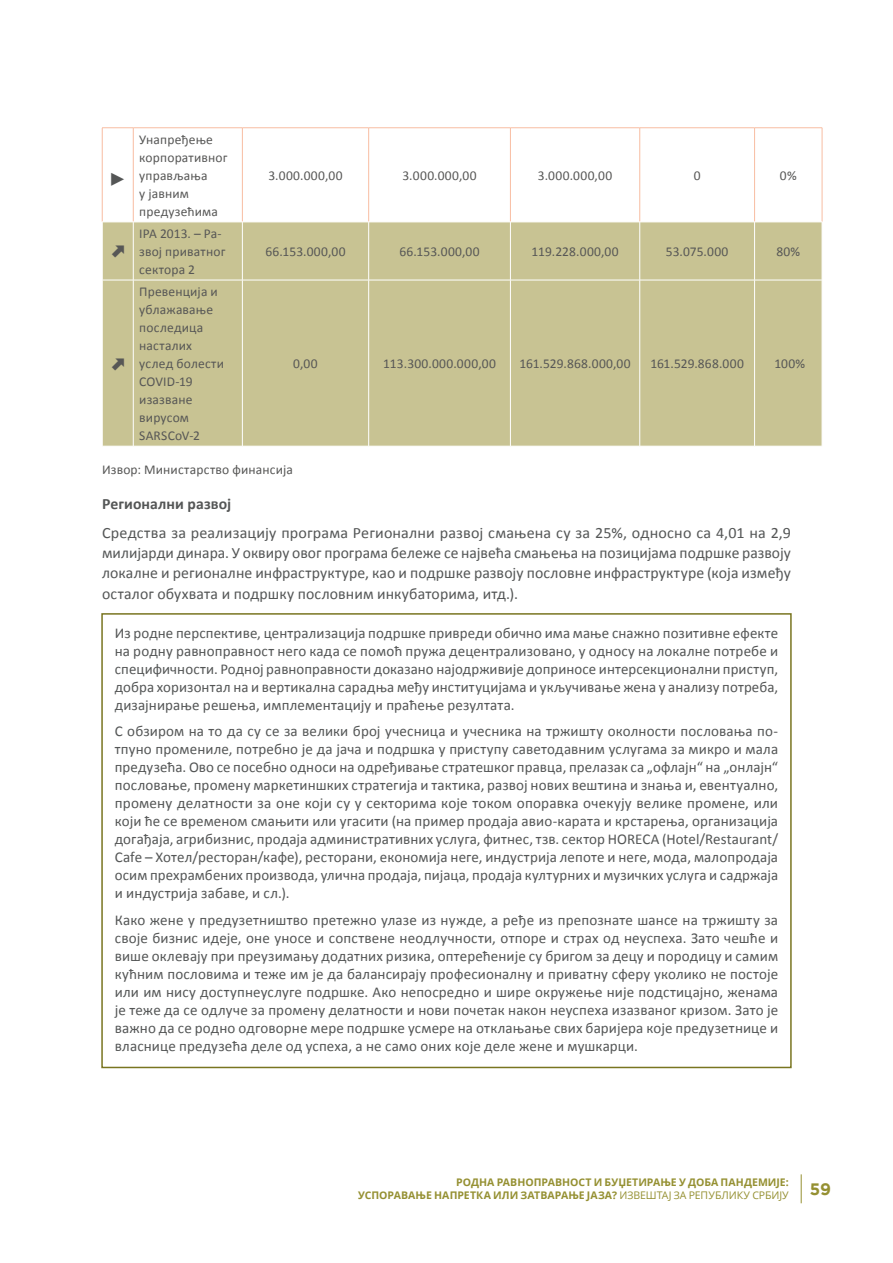
<style>
.page{position:relative;width:893px;height:1263px;background:#fff}
.page>*{position:absolute;margin:0;border:0;box-sizing:border-box;transform-origin:0 0}
.t1{font:31.5px "Modern Pictograms";color:#545656}
.t2{font:700 16.5px "Gotham";color:#959032}
.t3{font:15.75px/20.2px "Calibri";letter-spacing:.005em;color:#545656;text-align:justify}
.t4{font:700 15.75px "Calibri";letter-spacing:.005em;color:#545656}
.t5{font:15px/18px "Calibri";letter-spacing:.005em;color:#545656;text-align:justify}
.t6{font:13.5px/18px "Calibri";letter-spacing:.015em;color:#575756}
.t7{font:12px "Pizza Dude Pointers";color:#575756}
.t8{font:700 10.5px/13.5px "Open Sans";letter-spacing:.005em;color:#959032;text-align:right}
.s1{font-weight:400}
</style>
<div class="page">
<svg style="left:801px;top:1174px;width:1px;height:29px"></svg>
<div style="left:101px;top:613px;width:691px;height:455px;border:2px solid #797520"></div>
<div style="left:103px;top:223px;width:719px;height:223px;background:#c8c393"></div>
<hr style="left:102px;top:127px;width:31px;height:1px;background:#f8bda2">
<hr style="left:133px;top:127px;width:109px;height:1px;background:#f8bda2">
<hr style="left:242px;top:127px;width:127px;height:1px;background:#f8bda2">
<hr style="left:242px;top:128px;width:1px;height:94px;background:#f8bda2">
<hr style="left:369px;top:127px;width:141px;height:1px;background:#f8bda2">
<hr style="left:368px;top:128px;width:1px;height:94px;background:#f8bda2">
<hr style="left:510px;top:127px;width:130px;height:1px;background:#f8bda2">
<hr style="left:510px;top:128px;width:1px;height:94px;background:#f8bda2">
<hr style="left:640px;top:127px;width:115px;height:1px;background:#f8bda2">
<hr style="left:639px;top:128px;width:1px;height:94px;background:#f8bda2">
<hr style="left:755px;top:127px;width:67px;height:1px;background:#f8bda2">
<hr style="left:754px;top:128px;width:1px;height:94px;background:#f8bda2">
<hr style="left:242px;top:222px;width:1px;height:58px;background:#fff">
<hr style="left:368px;top:222px;width:1px;height:58px;background:#fff">
<hr style="left:510px;top:222px;width:1px;height:58px;background:#fff">
<hr style="left:639px;top:222px;width:1px;height:58px;background:#fff">
<hr style="left:754px;top:222px;width:1px;height:58px;background:#fff">
<hr style="left:102px;top:280px;width:31px;height:1px;background:#fff">
<hr style="left:133px;top:280px;width:109px;height:1px;background:#fff">
<hr style="left:242px;top:280px;width:127px;height:1px;background:#fff">
<hr style="left:242px;top:280px;width:1px;height:166px;background:#fff">
<hr style="left:369px;top:280px;width:141px;height:1px;background:#fff">
<hr style="left:368px;top:280px;width:1px;height:166px;background:#fff">
<hr style="left:510px;top:280px;width:130px;height:1px;background:#fff">
<hr style="left:510px;top:280px;width:1px;height:166px;background:#fff">
<hr style="left:640px;top:280px;width:115px;height:1px;background:#fff">
<hr style="left:639px;top:280px;width:1px;height:166px;background:#fff">
<hr style="left:755px;top:280px;width:67px;height:1px;background:#fff">
<hr style="left:754px;top:280px;width:1px;height:166px;background:#fff">
<hr style="left:133px;top:128px;width:1px;height:94px;background:#f8bda2">
<hr style="left:133px;top:222px;width:1px;height:58px;background:#fff">
<hr style="left:133px;top:280px;width:1px;height:166px;background:#fff">
<hr style="left:102px;top:128px;width:1px;height:94px;background:#f8bda2">
<hr style="left:822px;top:128px;width:1px;height:94px;background:#f8bda2">
<h1 class="t1" style="left:108px;top:162px;width:19px">&gt;</h1>
<p class="t6" style="left:139px;top:130px;width:90px">Унапређење корпоративног управљања<br>у јавним предузећима</p>
<p class="t6" style="left:268px;top:166px;width:76px">3.000.000,00</p>
<p class="t6" style="left:402px;top:166px;width:76px">3.000.000,00</p>
<p class="t6" style="left:538px;top:166px;width:76px">3.000.000,00</p>
<p class="t6" style="left:694px;top:166px;width:8px">0</p>
<p class="t6" style="left:780px;top:166px;width:18px">0%</p>
<p class="t7" style="left:111px;top:245px;width:14px">D</p>
<p class="t6" style="left:139px;top:225px;width:88px">IPA 2013. – Ра&shy;звој приватног сектора 2</p>
<p class="t6" style="left:265px;top:243px;width:82px">66.153.000,00</p>
<p class="t6" style="left:399px;top:243px;width:82px">66.153.000,00</p>
<p class="t6" style="left:531px;top:243px;width:89px">119.228.000,00</p>
<p class="t6" style="left:666px;top:243px;width:64px">53.075.000</p>
<p class="t6" style="left:776px;top:243px;width:25px">80%</p>
<p class="t7" style="left:111px;top:357px;width:14px">D</p>
<p class="t6" style="left:139px;top:283px;width:86px">Превенција и ублажавање последица насталих услед болести<br>COVID-19 изазване вирусом<br>SARSCoV-2</p>
<p class="t6" style="left:293px;top:355px;width:26px">0,00</p>
<p class="t6" style="left:383px;top:355px;width:114px">113.300.000.000,00</p>
<p class="t6" style="left:519px;top:355px;width:113px">161.529.868.000,00</p>
<p class="t6" style="left:650px;top:355px;width:95px">161.529.868.000</p>
<p class="t6" style="left:774px;top:355px;width:32px">100%</p>
<p class="t6" style="left:102px;top:460px;width:192px">Извор: Министарство финансија</p>
<p class="t4" style="left:102px;top:494px;width:131px">Регионални развој</p>
<p class="t3" style="left:102px;top:523px;width:690px">Средства за реализацију програма Регионални развој смањена су за 25%, односно са 4,01 на 2,9 милијарди динара. У оквиру овог програма бележе се највећа смањења на позицијама подршке развоју локалне и регионалне инфраструктуре, као и подршке развоју пословне инфраструктуре (која између осталог обухвата и подршку пословним инкубаторима, итд.).</p>
<p class="t5" style="left:115px;top:624px;width:665px">Из родне перспективе, централизација подршке привреди обично има мање снажно позитивне ефекте на родну равноправност него када се помоћ пружа децентрализовано, у односу на локалне потребе и специфичности. Родној равноправности доказано најодрживије доприносе интерсекционални приступ, добра хоризонтал на и вертикална сарадња међу институцијама и укључивање жена у анализу потреба, дизајнирање решења, имплементацију и праћење резултата.</p>
<p class="t5" style="left:115px;top:722px;width:665px">С обзиром на то да су се за велики број учесница и учесника на тржишту околности пословања по&shy;тпуно промениле, потребно је да јача и подршка у приступу саветодавним услугама за микро и мала предузећа. Ово се посебно односи на одређивање стратешког правца, прелазак са „офлајн“ на „онлајн“ пословање, промену маркетиншких стратегија и тактика, развој нових вештина и знања и, евентуално, промену делатности за оне који су у секторима које током опоравка очекују велике промене, или који ће се временом смањити или угасити (на пример продаја авио-карата и крстарења, организација догађаја, агрибизнис, продаја административних услуга, фитнес, тзв. сектор HORECA (Hotel/Restaurant/ Cafe – Хотел/ресторан/кафе), ресторани, економија неге, индустрија лепоте и неге, мода, малопродаја осим прехрамбених производа, улична продаја, пијаца, продаја културних и музичких услуга и садржаја и индустрија забаве, и сл.).</p>
<p class="t5" style="left:115px;top:911px;width:665px">Како жене у предузетништво претежно улазе из нужде, а ређе из препознате шансе на тржишту за своје бизнис идеје, оне уносе и сопствене неодлучности, отпоре и страх од неуспеха. Зато чешће и више оклевају при преузимању додатних ризика, оптерећеније су бригом за децу и породицу и самим кућним пословима и теже им је да балансирају професионалну и приватну сферу уколико не постоје или им нису доступнеуслуге подршке. Ако непосредно и шире окружење није подстицајно, женама је теже да се одлуче за промену делатности и нови почетак након неуспеха изазваног кризом. Зато је важно да се родно одговорне мере подршке усмере на отклањање свих баријера које предузетнице и власнице предузећа деле од успеха, а не само оних које деле жене и мушкарци.</p>
<p class="t8" style="left:358px;top:1175px;width:432px">РОДНА РАВНОПРАВНОСТ И БУЏЕТИРАЊЕ У ДОБА ПАНДЕМИЈЕ:<br>УСПОРАВАЊЕ НАПРЕТКА ИЛИ ЗАТВАРАЊЕ ЈАЗА? <span class="s1">ИЗВЕШТАЈ ЗА РЕПУБЛИКУ СРБИЈУ</span></p>
<p class="t2" style="left:810px;top:1178px;width:23px">59</p>
</div>
